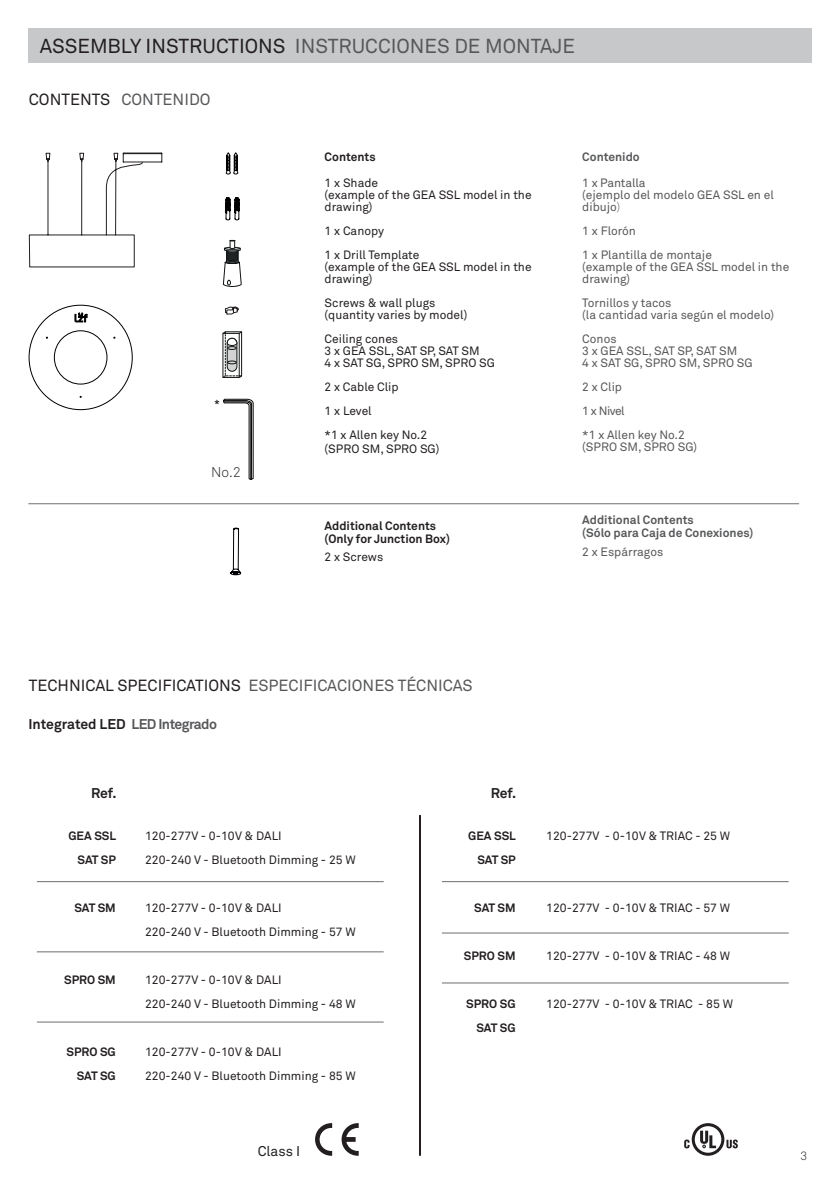
<style>
.page{position:relative;width:840px;height:1191px;background:#fff}
.page>*{position:absolute;margin:0;border:0;box-sizing:border-box;transform-origin:0 0}
.t1{font:20px "Akkurat";color:#57585a}
.t2{font:16px "Akkurat";color:#57585a}
.t3{font:700 14px "Akkurat";letter-spacing:-.01em;color:#231f20}
.t4{font:14px "Akkurat";color:#231f20}
.t5{font:300 14px "Akkurat";color:#231f20}
.t6{font:12px/24px "Akkurat Pro";color:#231f20}
.t7{font:12px/12px "Akkurat";color:#57585a}
.t8{font:12px/12px "Akkurat";color:#231f20}
.t9{font:700 12px/24px "Akkurat Pro";color:#231f20;text-align:right}
.t10{font:700 12px/13.2px "Akkurat";color:#57585a}
.t11{font:700 12px/13.2px "Akkurat";color:#231f20}
.t12{font:300 12px "Akkurat Pro";color:#231f20}
.t13{font:700 10px "Akkurat";color:#231f20}
.s1{color:#231f20}
.s2{font-family:"Akkurat Pro";font-weight:300}
.s3{color:#57585a}
</style>
<div class="page">
<div style="left:28px;top:28px;width:783px;height:34px;background:#c7c8ca"></div>
<svg style="left:684px;top:1123px;width:53px;height:32px"></svg>
<hr style="left:419px;top:815px;width:2px;height:340px;background:#231f20">
<svg style="left:315px;top:1123px;width:17px;height:32px"></svg>
<svg style="left:341px;top:1123px;width:17px;height:32px"></svg>
<svg style="left:225px;top:197px;width:15px;height:23px"></svg>
<svg style="left:226px;top:152px;width:12px;height:22px"></svg>
<hr style="left:37px;top:881px;width:346px;height:1px;background:#6c6d70">
<hr style="left:37px;top:951px;width:346px;height:1px;background:#6c6d70">
<hr style="left:37px;top:1021px;width:346px;height:1px;background:#6c6d70">
<hr style="left:441px;top:881px;width:347px;height:1px;background:#6c6d70">
<hr style="left:441px;top:932px;width:347px;height:1px;background:#6c6d70">
<hr style="left:441px;top:982px;width:347px;height:1px;background:#6c6d70">
<svg style="left:225px;top:306px;width:13px;height:8px"></svg>
<svg style="left:222px;top:331px;width:20px;height:47px"></svg>
<svg style="left:223px;top:399px;width:30px;height:81px"></svg>
<svg style="left:28px;top:152px;width:135px;height:116px"></svg>
<svg style="left:223px;top:240px;width:18px;height:47px"></svg>
<svg style="left:29px;top:305px;width:104px;height:105px"></svg>
<hr style="left:28px;top:503px;width:770px;height:1px;background:#6f7073">
<svg style="left:230px;top:528px;width:11px;height:47px"></svg>
<h1 class="t1" style="left:40px;top:33px;width:536px"><span class="s1">ASSEMBLY INSTRUCTIONS</span> INSTRUCCIONES DE MONTAJE</h1>
<h2 class="t2" style="left:29px;top:89px;width:183px"><span class="s1">CONTENTS</span> CONTENIDO</h2>
<p class="t13" style="left:214px;top:397px;width:7px">*</p>
<p class="t5" style="left:211px;top:463px;width:31px">No.2</p>
<p class="t11" style="left:324px;top:150px;width:52px">Contents</p>
<p class="t8" style="left:324px;top:176px;width:208px">1 x Shade<br>(example of the GEA SSL model in the drawing)</p>
<p class="t8" style="left:324px;top:218px;width:96px;line-height:24px">1 x Canopy<br>1 x Drill Template</p>
<p class="t8" style="left:324px;top:260px;width:208px">(example of the GEA SSL model in the drawing)</p>
<p class="t8" style="left:324px;top:296px;width:144px">Screws &amp; wall plugs (quantity varies by model)</p>
<p class="t8" style="left:324px;top:332px;width:172px">Ceiling cones<br>3 x GEA SSL, SAT SP, SAT SM<br>4 x SAT SG, SPRO SM, SPRO SG</p>
<p class="t8" style="left:324px;top:374px;width:104px;line-height:24px">2 x Cable Clip<br>1 x Level<br>*1 x Allen key No.2</p>
<p class="t8" style="left:324px;top:442px;width:116px">(SPRO SM, SPRO SG)</p>
<p class="t11" style="left:324px;top:518px;width:127px">Additional Contents (Only for Junction Box)</p>
<p class="t8" style="left:324px;top:551px;width:60px">2 x Screws</p>
<p class="t10" style="left:582px;top:150px;width:59px">Contenido</p>
<p class="t7" style="left:582px;top:176px;width:193px">1 x Pantalla<br>(ejemplo del modelo GEA SSL en el dibujo<span class="s2">)</span></p>
<p class="t7" style="left:582px;top:218px;width:131px;line-height:24px">1 x Florón<br>1 x Plantilla de montaje</p>
<p class="t7" style="left:582px;top:260px;width:208px">(example of the GEA SSL model in the drawing)</p>
<p class="t7" style="left:582px;top:296px;width:193px">Tornillos y tacos<br>(la cantidad varia según el modelo)</p>
<p class="t7" style="left:582px;top:332px;width:172px">Conos<br>3 x GEA SSL, SAT SP, SAT SM<br>4 x SAT SG, SPRO SM, SPRO SG</p>
<p class="t7" style="left:582px;top:374px;width:104px;line-height:24px">2 x Clip<br>1 x Nivel<br>*1 x Allen key No.2</p>
<p class="t7" style="left:582px;top:440px;width:116px">(SPRO SM, SPRO SG)</p>
<p class="t10" style="left:582px;top:513px;width:173px">Additional Contents<br>(Sólo para Caja de Conexiones)</p>
<p class="t7" style="left:582px;top:545px;width:82px">2 x Espárragos</p>
<h2 class="t2" style="left:29px;top:675px;width:445px"><span class="s1">TECHNICAL SPECIFICATIONS</span> ESPECIFICACIONES TÉCNICAS</h2>
<p class="t3" style="left:28px;top:715px;width:190px">Integrated LED <span class="s3">LED Integrado</span></p>
<p class="t3" style="left:91px;top:784px;width:27px">Ref.</p>
<p class="t3" style="left:490px;top:784px;width:27px">Ref.</p>
<p class="t9" style="left:68px;top:824px;width:49px">GEA SSL<br>SAT SP</p>
<p class="t9" style="left:74px;top:896px;width:43px">SAT SM</p>
<p class="t6" style="left:145px;top:824px;width:212px">120-277V - 0-10V &amp; DALI<br>220-240 V - Bluetooth Dimming - 25 W</p>
<p class="t6" style="left:145px;top:896px;width:212px">120-277V - 0-10V &amp; DALI<br>220-240 V - Bluetooth Dimming - 57 W</p>
<p class="t6" style="left:145px;top:968px;width:212px">120-277V - 0-10V &amp; DALI<br>220-240 V - Bluetooth Dimming - 48 W</p>
<p class="t6" style="left:145px;top:1040px;width:212px">120-277V - 0-10V &amp; DALI<br>220-240 V - Bluetooth Dimming - 85 W</p>
<p class="t9" style="left:468px;top:824px;width:49px">GEA SSL<br>SAT SP</p>
<p class="t9" style="left:474px;top:896px;width:43px">SAT SM</p>
<p class="t9" style="left:463px;top:944px;width:53px">SPRO SM</p>
<p class="t9" style="left:466px;top:992px;width:51px">SPRO SG<br>SAT SG</p>
<p class="t9" style="left:64px;top:968px;width:53px">SPRO SM</p>
<p class="t9" style="left:66px;top:1040px;width:51px">SPRO SG<br>SAT SG</p>
<p class="t4" style="left:257px;top:1142px;width:44px">Class I</p>
<p class="t6" style="left:546px;top:824px;width:185px">120-277V - 0-10V &amp; TRIAC - 25 W</p>
<p class="t6" style="left:546px;top:896px;width:185px">120-277V - 0-10V &amp; TRIAC - 57 W</p>
<p class="t6" style="left:546px;top:944px;width:185px">120-277V - 0-10V &amp; TRIAC - 48 W</p>
<p class="t6" style="left:546px;top:992px;width:188px">120-277V - 0-10V &amp; TRIAC - 85 W</p>
<p class="t12" style="left:800px;top:1148px;width:8px">3</p>
</div>
